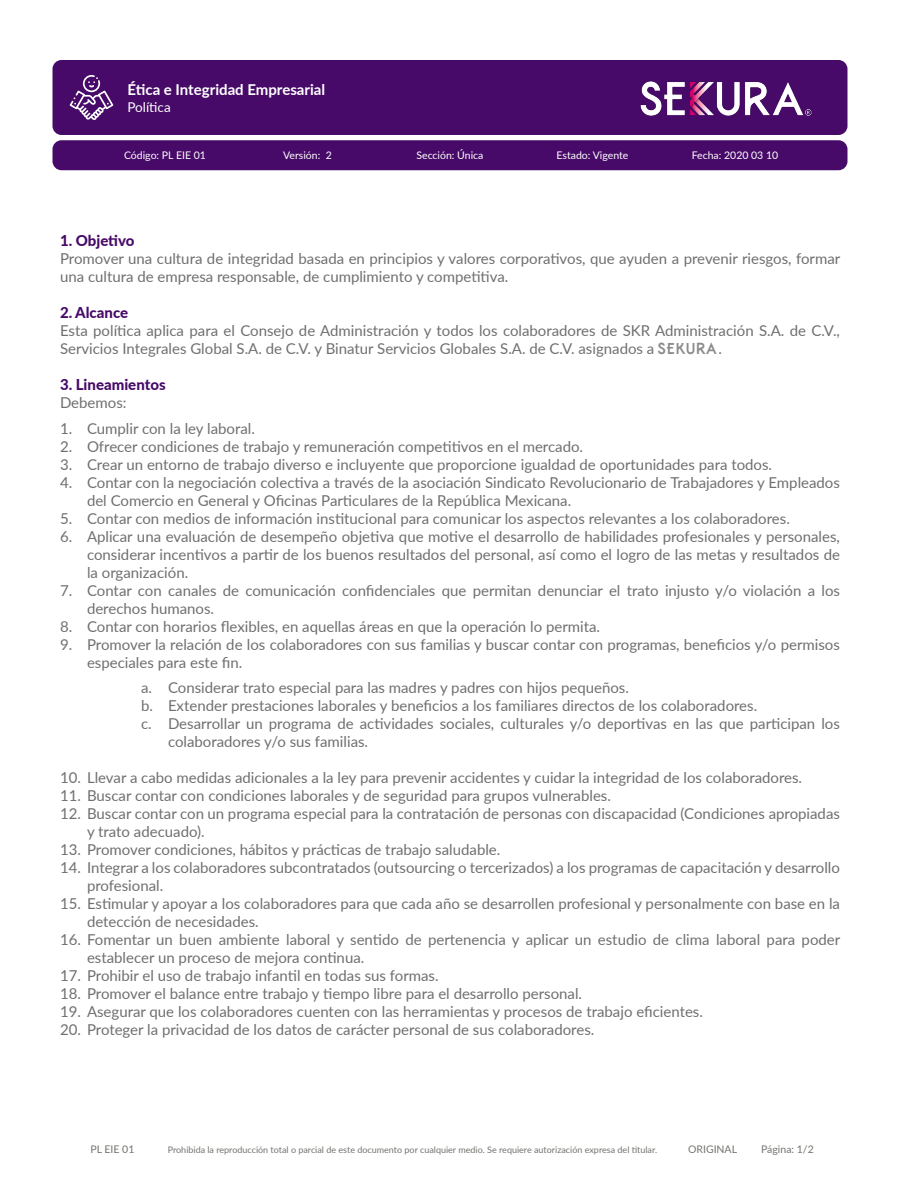
<style>
.page{position:relative;width:900px;height:1200px;background:#fff}
.page>*{position:absolute;margin:0;border:0;box-sizing:border-box;transform-origin:0 0}
.t1{font:15px/18px "Lato";color:#6f6f6f}
.t2{font:800 15px "Lato";color:#470a68}
.t3{font:700 15px "Lato";color:#fff}
.t4{font:13.5px "Lato";color:#fff}
.t5{font:10.5px "Lato";color:#fff}
.t6{font:10.5px "Lato";color:#74736f}
.t7{font:9px "Lato";color:#74736f}
.s1{font-family:"Belgrad";font-weight:700;color:#8c8c8c}
</style>
<div class="page">
<div style="left:52px;top:140px;width:796px;height:30px;background:#470a68;border-radius:9px"></div>
<div style="left:52px;top:60px;width:796px;height:75px;background:#470a68;border-radius:9px"></div>
<img style="left:640px;top:81px;width:172px;height:35px">
<svg style="left:70px;top:75px;width:43px;height:45px"></svg>
<p class="t3" style="left:128px;top:79px;width:199px">Ética e Integridad Empresarial</p>
<p class="t4" style="left:128px;top:97px;width:45px">Política</p>
<p class="t5" style="left:124px;top:148px;width:83px">Código: PL EIE 01</p>
<p class="t5" style="left:283px;top:148px;width:50px">Versión: 2</p>
<p class="t5" style="left:417px;top:148px;width:68px">Sección: Única</p>
<p class="t5" style="left:557px;top:148px;width:73px">Estado: Vigente</p>
<p class="t5" style="left:692px;top:148px;width:88px">Fecha: 2020 03 10</p>
<p class="t2" style="left:60px;top:229px;width:76px">1. Objetivo</p>
<p class="t1" style="left:60px;top:249px;width:782px">Promover una cultura de integridad basada en principios y valores corporativos, que ayuden a prevenir riesgos, formar una cultura de empresa responsable, de cumplimiento y competitiva.</p>
<p class="t2" style="left:60px;top:301px;width:70px">2. Alcance</p>
<p class="t1" style="left:60px;top:321px;width:781px">Esta política aplica para el Consejo de Administración y todos los colaboradores de SKR Administración S.A. de C.V.,<br>Servicios Integrales Global S.A. de C.V. y Binatur Servicios Globales S.A. de C.V. asignados a <span class="s1">SEKURA</span>.</p>
<p class="t2" style="left:60px;top:373px;width:107px">3. Lineamientos</p>
<p class="t1" style="left:60px;top:393px;width:68px">Debemos:</p>
<p class="t1" style="left:60px;top:418px;width:196px">1. Cumplir con la ley laboral.</p>
<p class="t1" style="left:60px;top:436px;width:525px">2. Ofrecer condiciones de trabajo y remuneración competitivos en el mercado.</p>
<p class="t1" style="left:60px;top:454px;width:714px">3. Crear un entorno de trabajo diverso e incluyente que proporcione igualdad de oportunidades para todos.</p>
<p class="t1" style="left:87px;top:472px;width:754px;text-indent:-27px">4. Contar con la negociación colectiva a través de la asociación Sindicato Revolucionario de Trabajadores y Empleados del Comercio en General y Oficinas Particulares de la República Mexicana.</p>
<p class="t1" style="left:60px;top:508px;width:731px">5. Contar con medios de información institucional para comunicar los aspectos relevantes a los colaboradores.</p>
<p class="t1" style="left:87px;top:526px;width:755px;text-align:justify;text-indent:-27px">6. Aplicar una evaluación de desempeño objetiva que motive el desarrollo de habilidades profesionales y personales, considerar incentivos a partir de los buenos resultados del personal, así como el logro de las metas y resultados de la organización.</p>
<p class="t1" style="left:87px;top:580px;width:755px;text-indent:-27px">7. Contar con canales de comunicación confidenciales que permitan denunciar el trato injusto y/o violación a los derechos humanos.</p>
<p class="t1" style="left:60px;top:616px;width:542px">8. Contar con horarios flexibles, en aquellas áreas en que la operación lo permita.</p>
<p class="t1" style="left:87px;top:634px;width:754px;text-indent:-27px">9. Promover la relación de los colaboradores con sus familias y buscar contar con programas, beneficios y/o permisos especiales para este fin.</p>
<p class="t1" style="left:141px;top:678px;width:490px">a. Considerar trato especial para las madres y padres con hijos pequeños.</p>
<p class="t1" style="left:141px;top:696px;width:618px">b. Extender prestaciones laborales y beneficios a los familiares directos de los colaboradores.</p>
<p class="t1" style="left:168px;top:714px;width:673px;text-indent:-27px">c. Desarrollar un programa de actividades sociales, culturales y/o deportivas en las que participan los colaboradores y/o sus familias.</p>
<p class="t1" style="left:60px;top:768px;width:744px">10. Llevar a cabo medidas adicionales a la ley para prevenir accidentes y cuidar la integridad de los colaboradores.</p>
<p class="t1" style="left:60px;top:786px;width:552px">11. Buscar contar con condiciones laborales y de seguridad para grupos vulnerables.</p>
<p class="t1" style="left:87px;top:804px;width:754px;text-indent:-27px">12. Buscar contar con un programa especial para la contratación de personas con discapacidad (Condiciones apropiadas y trato adecuado).</p>
<p class="t1" style="left:60px;top:840px;width:442px">13. Promover condiciones, hábitos y prácticas de trabajo saludable.</p>
<p class="t1" style="left:87px;top:858px;width:754px;text-indent:-27px">14. Integrar a los colaboradores subcontratados (outsourcing o tercerizados) a los programas de capacitación y desarrollo profesional.</p>
<p class="t1" style="left:87px;top:894px;width:755px;text-indent:-27px">15. Estimular y apoyar a los colaboradores para que cada año se desarrollen profesional y personalmente con base en la detección de necesidades.</p>
<p class="t1" style="left:87px;top:930px;width:755px;text-indent:-27px">16. Fomentar un buen ambiente laboral y sentido de pertenencia y aplicar un estudio de clima laboral para poder establecer un proceso de mejora continua.</p>
<p class="t1" style="left:60px;top:966px;width:380px">17. Prohibir el uso de trabajo infantil en todas sus formas.</p>
<p class="t1" style="left:60px;top:984px;width:524px">18. Promover el balance entre trabajo y tiempo libre para el desarrollo personal.</p>
<p class="t1" style="left:60px;top:1002px;width:645px">19. Asegurar que los colaboradores cuenten con las herramientas y procesos de trabajo eficientes.</p>
<p class="t1" style="left:60px;top:1020px;width:536px">20. Proteger la privacidad de los datos de carácter personal de sus colaboradores.</p>
<p class="t6" style="left:90px;top:1142px;width:45px">PL EIE 01</p>
<p class="t7" style="left:168px;top:1143px;width:491px">Prohibida la reproducción total o parcial de este documento por cualquier medio. Se requiere autorización expresa del titular.</p>
<p class="t6" style="left:688px;top:1142px;width:51px">ORIGINAL</p>
<p class="t6" style="left:761px;top:1142px;width:54px">Página: 1/2</p>
</div>
